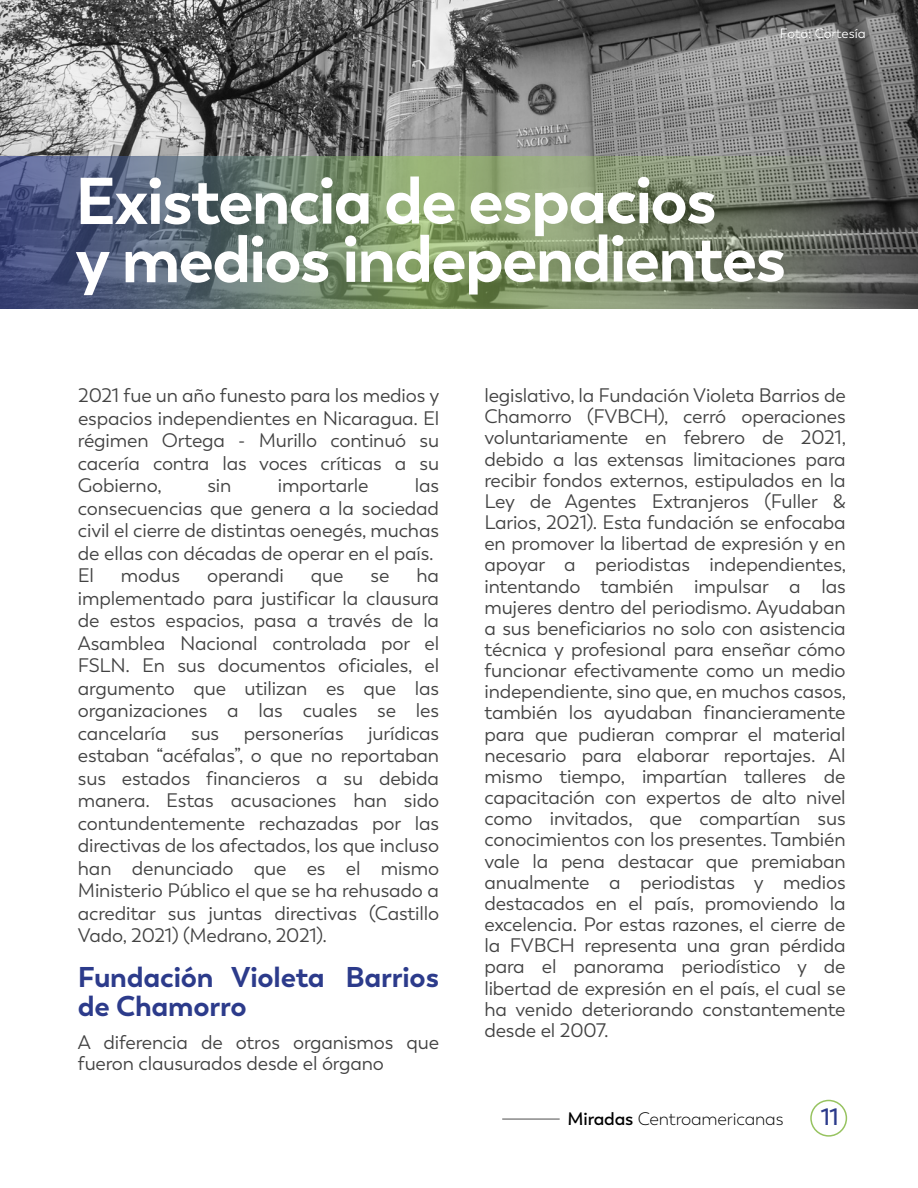
<style>
.page{position:relative;width:918px;height:1188px;background:#fff}
.page>*{position:absolute;margin:0;border:0;box-sizing:border-box;transform-origin:0 0}
.t1{font:700 65.85px/58.2px "Trenda";letter-spacing:-.03em;color:#fff}
.t2{font:700 28.5px/28.5px "Trenda";letter-spacing:-.01em;color:#2c3b8b}
.t3{font:600 23.7px "Trenda";color:#2c3b8b}
.t4{font:19.5px/21.1px "Trenda";letter-spacing:-.01em;color:#424242;text-align:justify}
.t5{font:300 18px "Trenda";letter-spacing:-.01em;color:#000}
.t6{font:13.5px "Trenda";letter-spacing:-.005em;color:#fff}
.s1{font-weight:600}
</style>
<div class="page">
<div style="left:810px;top:1100px;width:37px;height:37px;border:2px solid #97c360;border-radius:50%"></div>
<hr style="left:502px;top:1119px;width:58px;height:1px;background:#4e4e4e">
<img style="left:0;top:1px;width:918px;height:155px">
<svg style="left:0;top:156px;width:918px;height:153px;background:#6c7a6c"></svg>
<p class="t6" style="left:780px;top:25px;width:87px">Foto: Cortesía</p>
<h1 class="t1" style="left:75px;top:172px;width:713px">Existencia de espacios<br>y medios independientes</h1>
<p class="t4" style="left:78px;top:384px;width:363px;line-height:22.5px">2021 fue un año funesto para los medios y espacios independientes en Nicaragua. El régimen Ortega - Murillo continuó su cacería contra las voces críticas a su Gobierno,</p>
<p class="t4" style="left:78px;top:474px;width:363px;line-height:22.5px;text-align:left;text-indent:337px">las consecuencias que genera a la sociedad civil el cierre de distintas oenegés, muchas de ellas con décadas de operar en el país.<br>El</p>
<p class="t4" style="left:207px;top:475px;width:26px">sin</p>
<p class="t4" style="left:278px;top:475px;width:92px">importarle</p>
<p class="t4" style="left:78px;top:564px;width:363px;line-height:22.5px;text-indent:339px">ha implementado para justificar la clausura de estos espacios, pasa a través de la Asamblea Nacional controlada por el FSLN. En sus documentos oficiales, el argumento que utilizan es que las organizaciones a las cuales se les cancelaría</p>
<p class="t4" style="left:121px;top:565px;width:61px">modus</p>
<p class="t4" style="left:207px;top:565px;width:78px">operandi</p>
<p class="t4" style="left:311px;top:565px;width:34px">que</p>
<p class="t4" style="left:371px;top:565px;width:20px">se</p>
<p class="t4" style="left:78px;top:722px;width:363px;line-height:22.5px;text-indent:290px">jurídicas estaban “acéfalas”, o que no reportaban sus estados financieros a su debida manera. Estas acusaciones han sido contundentemente rechazadas por las directivas de los afectados, los que incluso han denunciado que es el mismo Ministerio Público el que se ha rehusado a acreditar sus juntas directivas (Castillo Vado, 2021) (Medrano, 2021).</p>
<h2 class="t2" style="left:78px;top:963px;width:363px">Fundación Violeta Barrios de Chamorro</h2>
<p class="t4" style="left:78px;top:1032px;width:363px">A diferencia de otros organismos que fueron clausurados desde el órgano</p>
<p class="t4" style="left:191px;top:723px;width:30px">sus</p>
<p class="t4" style="left:244px;top:723px;width:101px">personerías</p>
<p class="t4" style="left:484px;top:385px;width:363px">legislativo, la Fundación Violeta Barrios de Chamorro (FVBCH), cerró operaciones voluntariamente en febrero de 2021, debido a las extensas limitaciones para recibir fondos externos, estipulados en la Ley de Agentes Extranjeros (Fuller &amp; Larios, 2021). Esta fundación se enfocaba en promover la libertad de expresión y en apoyar a periodistas independientes, intentando también impulsar a las mujeres dentro del periodismo. Ayudaban a sus beneficiarios no solo con asistencia técnica y profesional para enseñar cómo funcionar efectivamente como un medio independiente, sino que, en muchos casos, también los ayudaban financieramente para que pudieran comprar el material necesario para elaborar reportajes. Al mismo tiempo, impartían talleres de capacitación con expertos de alto nivel como invitados, que compartían sus conocimientos con los presentes. También vale la pena destacar que premiaban anualmente a periodistas y medios destacados en el país, promoviendo la excelencia. Por estas razones, el cierre de la FVBCH representa una gran pérdida para el panorama periodístico y de libertad de expresión en el país, el cual se ha venido deteriorando constantemente desde el 2007.</p>
<p class="t5" style="left:568px;top:1108px;width:217px"><span class="s1">Miradas</span> Centroamericanas</p>
<p class="t3" style="left:821px;top:1103px;width:20px">11</p>
</div>
